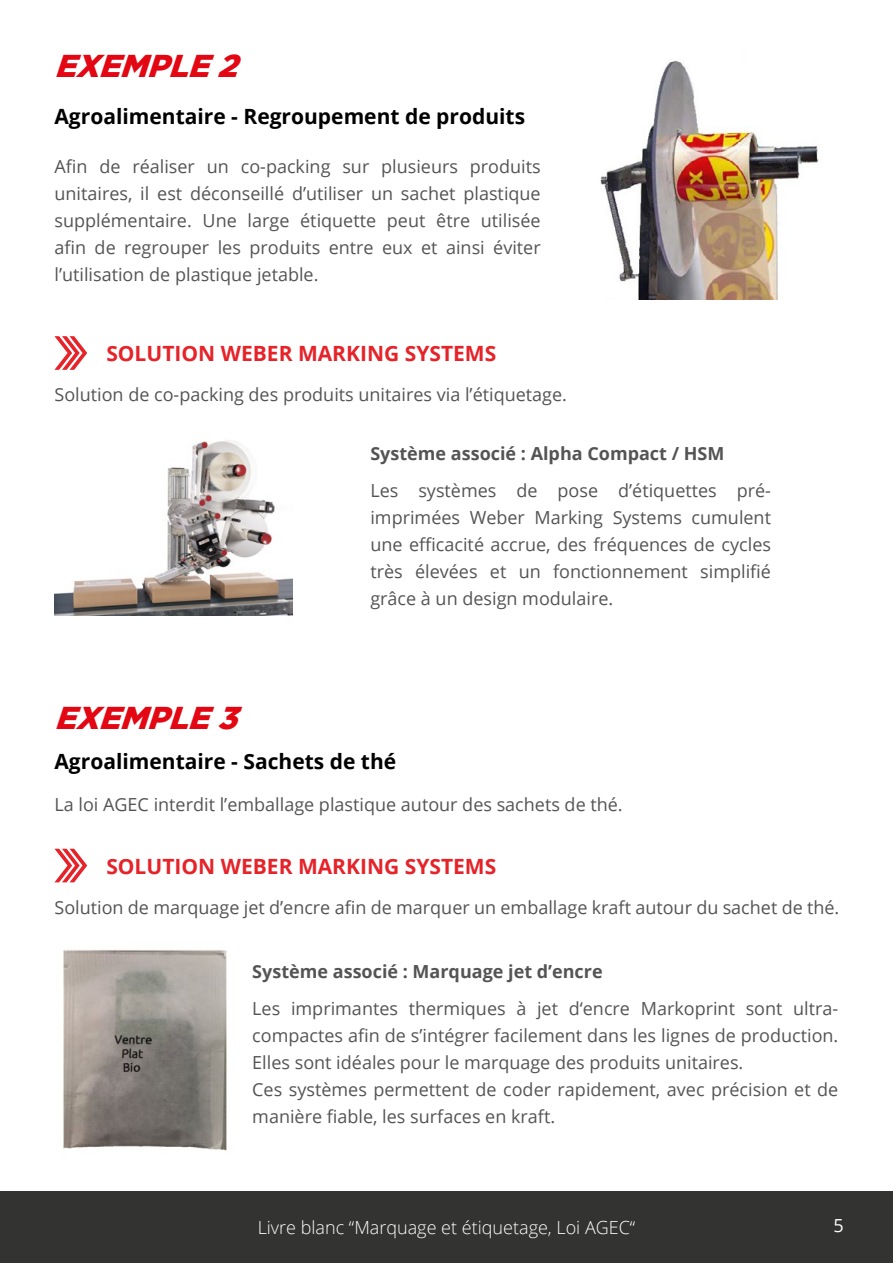
<style>
.page{position:relative;width:893px;height:1263px;background:#fff}
.page>*{position:absolute;margin:0;border:0;box-sizing:border-box;transform-origin:0 0}
.t1{font:italic 900 31.5px "Gotham";color:#e30613}
.t2{font:700 21px "Open Sans";color:#000}
.t3{font:700 21px "Open Sans";color:#e52329}
.t4{font:18px/27px "Open Sans";color:#545454;text-align:justify}
.t5{font:700 18px "Open Sans";color:#545454}
.t6{font:300 18px "Open Sans";color:#fff}
.t7{font:18px "Open Sans";color:#fff}
</style>
<div class="page">
<div style="left:0;top:1192px;width:893px;height:71px;background:#333332"></div>
<svg style="left:54px;top:336px;width:33px;height:34px"></svg>
<img style="left:54px;top:440px;width:238px;height:176px">
<img style="left:600px;top:60px;width:219px;height:239px">
<img style="left:63px;top:950px;width:164px;height:201px">
<svg style="left:54px;top:849px;width:33px;height:33px"></svg>
<h1 class="t1" style="left:54px;top:48px;width:195px">EXEMPLE2</h1>
<p class="t2" style="left:54px;top:102px;width:472px">Agroalimentaire - Regroupement de produits</p>
<p class="t4" style="left:54px;top:152px;width:488px">Afin de réaliser un co-packing sur plusieurs produits unitaires, il est déconseillé d’utiliser un sachet plastique supplémentaire. Une large étiquette peut être utilisée afin de regrouper les produits entre eux et ainsi éviter l’utilisation de plastique jetable.</p>
<p class="t3" style="left:106px;top:339px;width:391px">SOLUTION WEBER MARKING SYSTEMS</p>
<p class="t4" style="left:54px;top:380px;width:514px">Solution de co-packing des produits unitaires via l’étiquetage.</p>
<p class="t5" style="left:370px;top:440px;width:356px">Système associé : Alpha Compact / HSM</p>
<h1 class="t1" style="left:54px;top:700px;width:195px">EXEMPLE3</h1>
<p class="t4" style="left:370px;top:476px;width:402px">Les systèmes de pose d’étiquettes pré&shy;imprimées Weber Marking Systems cumulent une efficacité accrue, des fréquences de cycles très élevées et un fonctionnement simplifié grâce à un design modulaire.</p>
<p class="t2" style="left:54px;top:747px;width:343px">Agroalimentaire - Sachets de thé</p>
<p class="t4" style="left:54px;top:790px;width:570px">La loi AGEC interdit l’emballage plastique autour des sachets de thé.</p>
<p class="t3" style="left:106px;top:851px;width:391px">SOLUTION WEBER MARKING SYSTEMS</p>
<p class="t4" style="left:54px;top:893px;width:786px">Solution de marquage jet d’encre afin de marquer un emballage kraft autour du sachet de thé.</p>
<p class="t5" style="left:252px;top:958px;width:352px">Système associé : Marquage jet d’encre</p>
<p class="t4" style="left:252px;top:994px;width:588px;text-align:left">Les imprimantes thermiques à jet d‘encre Markoprint sont ultra&shy;compactes afin de s’intégrer facilement dans les lignes de production.<br>Elles sont idéales pour le marquage des produits unitaires.<br>Ces systèmes permettent de coder rapidement, avec précision et de manière fiable, les surfaces en kraft.</p>
<p class="t6" style="left:258px;top:1215px;width:379px">Livre blanc “Marquage et étiquetage, Loi AGEC“</p>
<p class="t7" style="left:833px;top:1213px;width:12px">5</p>
</div>
